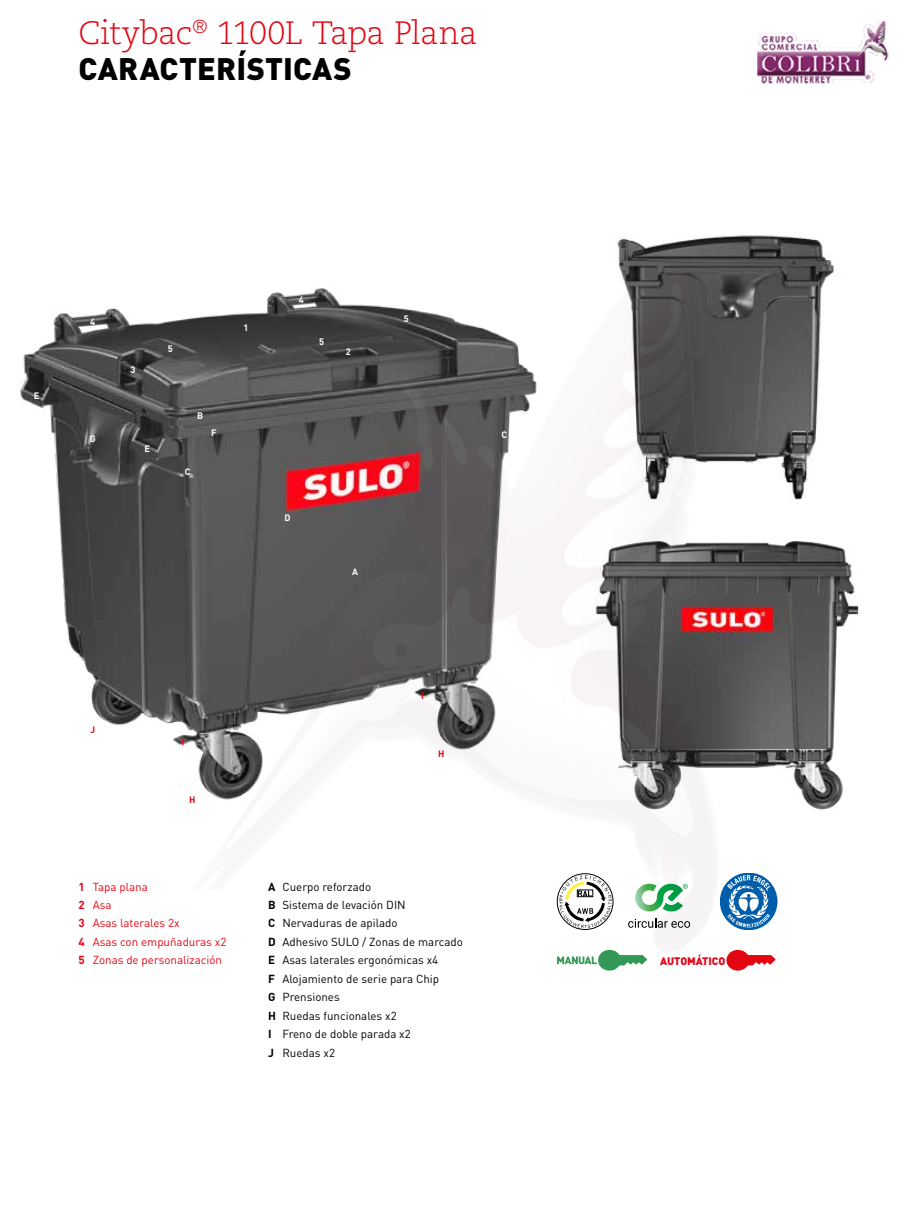
<style>
.page{position:relative;width:918px;height:1224px;background:#fff}
.page>*{position:absolute;margin:0;border:0;box-sizing:border-box;transform-origin:0 0}
.t1{font:300 32.25px "Caecilia LT Pro 45";letter-spacing:-.02em;color:#e30613}
.t2{font:900 30.75px "DIN Pro";letter-spacing:.01em;color:#000}
.t3{font:11.55px/18.5px "DIN Pro";color:#000}
.t4{font:11.55px/18.5px "DIN Pro";color:#e30613}
.t5{font:900 10.8px "DIN Pro";color:#e30518}
.t6{font:700 9.3px "DIN Pro";color:#fff}
.t7{font:700 9.3px "DIN Pro";color:#e30613}
.s1{font-weight:700}
</style>
<div class="page">
<svg style="left:557px;top:955px;width:90px;height:16px"></svg>
<svg style="left:727px;top:950px;width:48px;height:21px"></svg>
<img style="left:20px;top:308px;width:173px;height:438px">
<svg style="left:725px;top:873px;width:52px;height:57px"></svg>
<img style="left:725px;top:541px;width:134px;height:269px">
<img style="left:616px;top:235px;width:223px;height:265px">
<img style="left:193px;top:269px;width:532px;height:686px">
<img style="left:757px;top:20px;width:132px;height:64px">
<h1 class="t1" style="left:79px;top:12px;width:401px">Citybac<sup>®</sup> 1100L Tapa Plana</h1>
<h2 class="t2" style="left:79px;top:48px;width:275px">CARACTERÍSTICAS</h2>
<p class="t6" style="left:34px;top:389px;width:7px">E</p>
<p class="t6" style="left:90px;top:315px;width:7px">4</p>
<p class="t6" style="left:90px;top:433px;width:7px">G</p>
<p class="t6" style="left:131px;top:364px;width:7px">3</p>
<p class="t6" style="left:144px;top:442px;width:7px">E</p>
<p class="t6" style="left:168px;top:343px;width:7px">5</p>
<p class="t6" style="left:197px;top:409px;width:8px">B</p>
<p class="t6" style="left:211px;top:426px;width:7px">F</p>
<p class="t6" style="left:185px;top:466px;width:7px">C</p>
<p class="t6" style="left:244px;top:322px;width:7px">1</p>
<p class="t6" style="left:299px;top:293px;width:7px">4</p>
<p class="t6" style="left:319px;top:336px;width:7px">5</p>
<p class="t6" style="left:346px;top:345px;width:7px">2</p>
<p class="t6" style="left:285px;top:512px;width:8px">D</p>
<p class="t6" style="left:352px;top:565px;width:7px">A</p>
<p class="t6" style="left:404px;top:312px;width:7px">5</p>
<p class="t6" style="left:501px;top:428px;width:7px">C</p>
<p class="t7" style="left:90px;top:724px;width:6px">J</p>
<p class="t7" style="left:182px;top:736px;width:4px">I</p>
<p class="t7" style="left:189px;top:794px;width:8px">H</p>
<p class="t7" style="left:421px;top:689px;width:4px">I</p>
<p class="t7" style="left:438px;top:747px;width:8px">H</p>
<p class="t4" style="left:79px;top:877px;width:149px"><span class="s1">1</span> Tapa plana<br><span class="s1">2</span> Asa<br><span class="s1">3</span> Asas laterales 2x<br><span class="s1">4</span> Asas con empuñaduras x2<br><span class="s1">5</span> Zonas de personalización</p>
<p class="t3" style="left:268px;top:877px;width:196px"><span class="s1">A</span> Cuerpo reforzado<br><span class="s1">B</span> Sistema de levación DIN<br><span class="s1">C</span> Nervaduras de apilado<br><span class="s1">D</span> Adhesivo SULO / Zonas de marcado<br><span class="s1">E</span> Asas laterales ergonómicas x4<br><span class="s1">F</span> Alojamiento de serie para Chip<br><span class="s1">G</span> Prensiones<br><span class="s1">H</span> Ruedas funcionales x2<br><span class="s1">I</span> Freno de doble parada x2<br><span class="s1">J</span> Ruedas x2</p>
<p class="t5" style="left:660px;top:954px;width:67px">AUTOMÁTICO</p>
</div>
